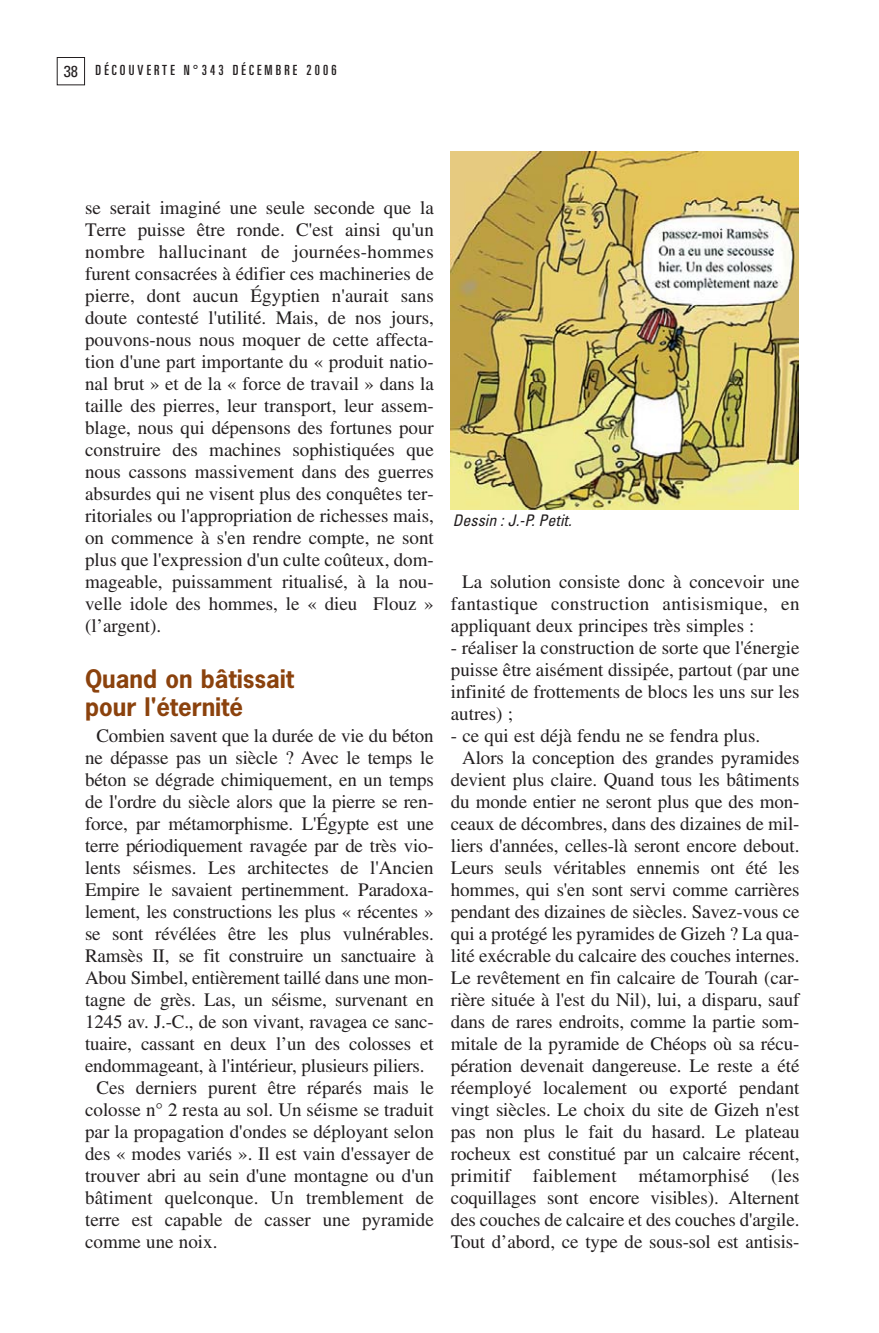
<style>
.page{position:relative;width:879px;height:1333px;background:#fff}
.page>*{position:absolute;margin:0;border:0;box-sizing:border-box;transform-origin:0 0}
.t1{font:700 24px/28px "News Gothic";color:#8b420d}
.t2{font:19px/22px "Times";letter-spacing:-.005em;color:#231f20;text-align:justify}
.t3{font:19px "Times";letter-spacing:.015em;color:#231f20}
.t4{font:italic condensed 16px "Univers";color:#231f20}
.t5{font:ultra-condensed 14px "Univers";letter-spacing:.225em;color:#231f20}
.s1{font-stretch:condensed;font-size:16px}
</style>
<div class="page">
<div style="left:57px;top:57px;width:28px;height:28px;border:1px solid #231f20"></div>
<img style="left:451px;top:151px;width:347px;height:358px">
<p class="t5" style="left:64px;top:65px;width:274px"><span class="s1">38</span> DÉCOUVERTE N°343 DÉCEMBRE 2006</p>
<p class="t2" style="left:85px;top:198px;width:350px">se serait imaginé une seule seconde que la Terre puisse être ronde. C'est ainsi qu'un nombre hallucinant de journées-hommes furent consacrées à édifier ces machineries de pierre, dont aucun Égyptien n'aurait sans doute contesté l'utilité. Mais, de nos jours, pouvons-nous nous moquer de cette affecta&shy;tion d'une part importante du « produit natio&shy;nal brut » et de la « force de travail » dans la taille des pierres, leur transport, leur assem&shy;blage, nous qui dépensons des fortunes pour construire des machines sophistiquées que nous cassons massivement dans des guerres absurdes qui ne visent plus des conquêtes ter&shy;ritoriales ou l'appropriation de richesses mais, on commence à s'en rendre compte, ne sont plus que l'expression d'un culte coûteux, dom&shy;mageable, puissamment ritualisé, à la nou&shy;velle idole des hommes, le « dieu Flouz » (l’argent).</p>
<p class="t1" style="left:85px;top:667px;width:210px">Quand on bâtissait pour l'éternité</p>
<p class="t2" style="left:96px;top:726px;width:339px">Combien savent que la durée de vie du béton</p>
<p class="t2" style="left:85px;top:748px;width:350px">ne dépasse pas un siècle ? Avec le temps le</p>
<p class="t2" style="left:85px;top:770px;width:350px">béton se dégrade chimiquement, en un temps</p>
<p class="t2" style="left:85px;top:792px;width:350px">de l'ordre du siècle alors que la pierre se ren-</p>
<p class="t2" style="left:85px;top:814px;width:350px">force, par métamorphisme. L'Égypte est une</p>
<p class="t2" style="left:85px;top:836px;width:350px">terre périodiquement ravagée par de très vio-</p>
<p class="t2" style="left:85px;top:858px;width:350px">lents séismes. Les architectes de l'Ancien</p>
<p class="t2" style="left:85px;top:880px;width:350px">Empire le savaient pertinemment. Paradoxa-</p>
<p class="t2" style="left:85px;top:902px;width:350px">lement, les constructions les plus « récentes »</p>
<p class="t2" style="left:85px;top:924px;width:350px">se sont révélées être les plus vulnérables.</p>
<p class="t2" style="left:85px;top:946px;width:350px">Ramsès II, se fit construire un sanctuaire à</p>
<p class="t2" style="left:85px;top:968px;width:350px">Abou Simbel, entièrement taillé dans une mon-</p>
<p class="t2" style="left:85px;top:990px;width:350px">tagne de grès. Las, un séisme, survenant en</p>
<p class="t2" style="left:85px;top:1012px;width:350px">1245 av. J.-C., de son vivant, ravagea ce sanc-</p>
<p class="t2" style="left:85px;top:1034px;width:350px">tuaire, cassant en deux l’un des colosses et</p>
<p class="t2" style="left:85px;top:1056px;width:341px">endommageant, à l'intérieur, plusieurs piliers.</p>
<p class="t2" style="left:96px;top:1078px;width:339px">Ces derniers purent être réparés mais le</p>
<p class="t2" style="left:85px;top:1100px;width:350px">colosse n° 2 resta au sol. Un séisme se traduit</p>
<p class="t2" style="left:85px;top:1122px;width:350px">par la propagation d'ondes se déployant selon</p>
<p class="t2" style="left:85px;top:1144px;width:350px">des « modes variés ». Il est vain d'essayer de</p>
<p class="t2" style="left:85px;top:1166px;width:350px">trouver abri au sein d'une montagne ou d'un</p>
<p class="t2" style="left:85px;top:1188px;width:350px">bâtiment quelconque. Un tremblement de</p>
<p class="t2" style="left:85px;top:1210px;width:350px">terre est capable de casser une pyramide</p>
<p class="t2" style="left:85px;top:1232px;width:134px">comme une noix.</p>
<p class="t4" style="left:453px;top:514px;width:123px">Dessin :J.-P.Petit.</p>
<p class="t2" style="left:451px;top:572px;width:350px;text-indent:11px">La solution consiste donc à concevoir une fantastique construction antisismique, en appliquant deux principes très simples :</p>
<p class="t2" style="left:451px;top:638px;width:350px">- réaliser la construction de sorte que l'énergie puisse être aisément dissipée, partout (par une infinité de frottements de blocs les uns sur les autres) ;</p>
<p class="t2" style="left:451px;top:726px;width:311px">- ce qui est déjà fendu ne se fendra plus.</p>
<p class="t2" style="left:462px;top:748px;width:339px">Alors la conception des grandes pyramides</p>
<p class="t2" style="left:451px;top:770px;width:350px">devient plus claire. Quand tous les bâtiments</p>
<p class="t2" style="left:451px;top:792px;width:350px">du monde entier ne seront plus que des mon-</p>
<p class="t2" style="left:451px;top:814px;width:350px">ceaux de décombres, dans des dizaines de mil-</p>
<p class="t2" style="left:451px;top:836px;width:350px">liers d'années, celles-là seront encore debout.</p>
<p class="t2" style="left:451px;top:858px;width:350px">Leurs seuls véritables ennemis ont été les</p>
<p class="t2" style="left:451px;top:880px;width:350px">hommes, qui s'en sont servi comme carrières</p>
<p class="t2" style="left:451px;top:902px;width:350px">pendant des dizaines de siècles. Savez-vous ce</p>
<p class="t2" style="left:451px;top:924px;width:350px">qui a protégé les pyramides de Gizeh ? La qua-</p>
<p class="t2" style="left:451px;top:946px;width:350px">lité exécrable du calcaire des couches internes.</p>
<p class="t2" style="left:451px;top:968px;width:350px">Le revêtement en fin calcaire de Tourah (car-</p>
<p class="t2" style="left:451px;top:990px;width:350px">rière située à l'est du Nil), lui, a disparu, sauf</p>
<p class="t2" style="left:451px;top:1012px;width:350px">dans de rares endroits, comme la partie som-</p>
<p class="t2" style="left:451px;top:1034px;width:350px">mitale de la pyramide de Chéops où sa récu-</p>
<p class="t2" style="left:451px;top:1056px;width:350px">pération devenait dangereuse. Le reste a été</p>
<p class="t2" style="left:451px;top:1078px;width:350px">réemployé localement ou exporté pendant</p>
<p class="t2" style="left:451px;top:1100px;width:350px">vingt siècles. Le choix du site de Gizeh n'est</p>
<p class="t2" style="left:451px;top:1122px;width:350px">pas non plus le fait du hasard. Le plateau</p>
<p class="t2" style="left:451px;top:1144px;width:350px">rocheux est constitué par un calcaire récent,</p>
<p class="t3" style="left:451px;top:1168px;width:350px">primitif faiblement métamorphisé (les</p>
<p class="t2" style="left:451px;top:1188px;width:350px">coquillages sont encore visibles). Alternent</p>
<p class="t2" style="left:451px;top:1210px;width:350px">des couches de calcaire et des couches d'argile.</p>
<p class="t2" style="left:451px;top:1232px;width:350px">Tout d’abord, ce type de sous-sol est antisis-</p>
</div>
